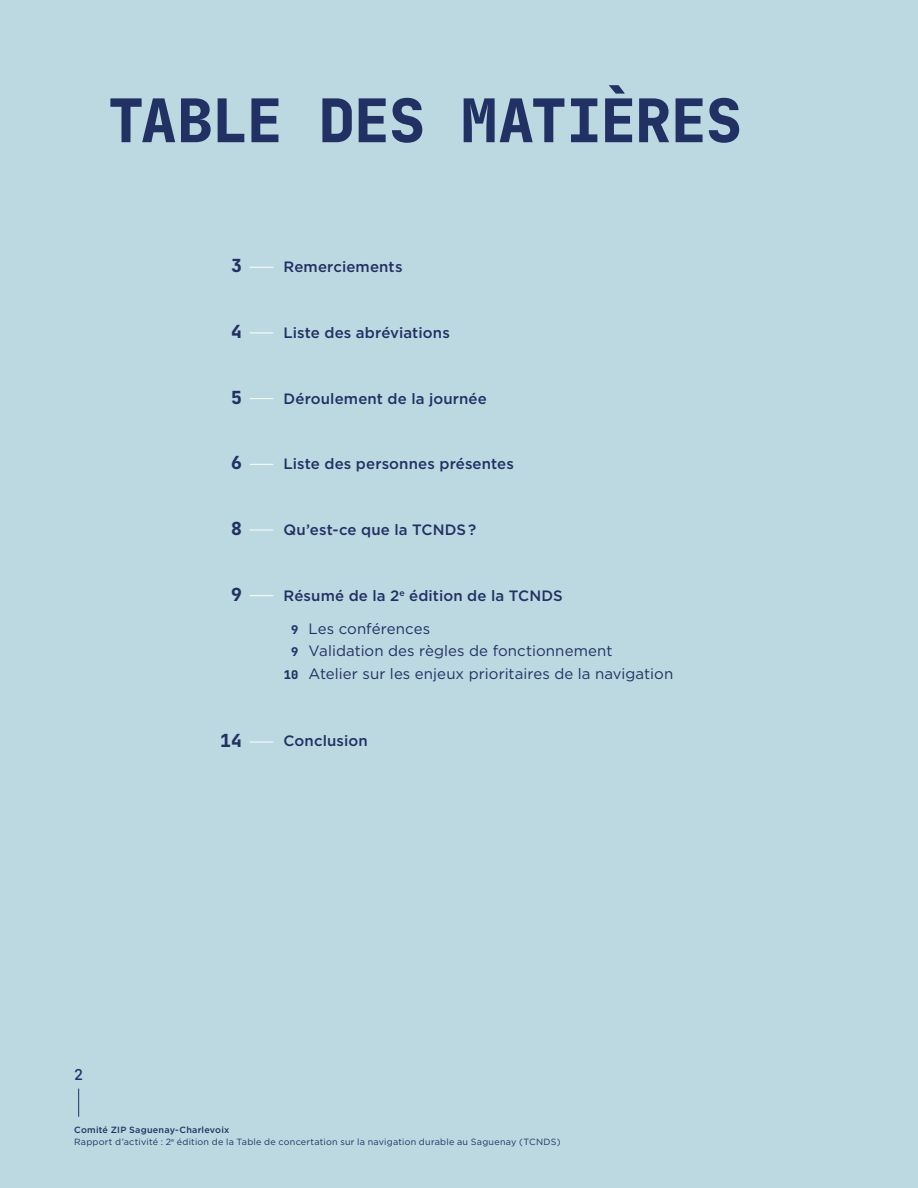
<style>
.page{position:relative;width:918px;height:1188px;background:#bcd8e1}
.page>*{position:absolute;margin:0;border:0;box-sizing:border-box;transform-origin:0 0}
.t1{font:800 60px "Jet Brains Mono";letter-spacing:-.015em;color:#213163}
.t2{font:800 18px "Jet Brains Mono";color:#213163}
.t3{font:500 15px "Gotham";letter-spacing:.01em;color:#213163}
.t4{font:15px "Gotham";letter-spacing:.005em;color:#213163}
.t5{font:500 15px "Jet Brains Mono";color:#213163}
.t6{font:9px/12px "Gotham";letter-spacing:.025em;color:#213163}
.s1{font-family:"Jet Brains Mono";font-weight:800;font-size:12px}
.s2{font-weight:500}
</style>
<div class="page">
<svg style="left:250px;top:267px;width:23px;height:1px"></svg>
<svg style="left:250px;top:333px;width:23px;height:1px"></svg>
<svg style="left:250px;top:398px;width:23px;height:1px"></svg>
<svg style="left:250px;top:464px;width:23px;height:1px"></svg>
<svg style="left:250px;top:530px;width:23px;height:1px"></svg>
<svg style="left:250px;top:595px;width:23px;height:1px"></svg>
<svg style="left:250px;top:742px;width:23px;height:1px"></svg>
<svg style="left:78px;top:1089px;width:1px;height:28px"></svg>
<h1 class="t1" style="left:108px;top:81px;width:636px">TABLE DES MATIÈRES</h1>
<p class="t2" style="left:231px;top:254px;width:12px">3</p>
<p class="t3" style="left:284px;top:257px;width:120px">Remerciements</p>
<p class="t2" style="left:231px;top:319px;width:12px">4</p>
<p class="t3" style="left:284px;top:323px;width:168px">Liste des abréviations</p>
<p class="t2" style="left:231px;top:385px;width:12px">5</p>
<p class="t3" style="left:284px;top:388px;width:205px">Déroulement de la journée</p>
<p class="t2" style="left:231px;top:451px;width:12px">6</p>
<p class="t3" style="left:284px;top:454px;width:232px">Liste des personnes présentes</p>
<p class="t2" style="left:231px;top:517px;width:12px">8</p>
<p class="t3" style="left:284px;top:520px;width:194px">Qu’est-ce que la TCNDS ?</p>
<p class="t2" style="left:231px;top:582px;width:12px">9</p>
<p class="t3" style="left:284px;top:586px;width:281px">Résumé de la 2<sup>e</sup> édition de la TCNDS</p>
<p class="t4" style="left:291px;top:619px;width:140px"><span class="s1">9</span> Les conférences</p>
<p class="t4" style="left:291px;top:642px;width:323px"><span class="s1">9</span> Validation des règles de fonctionnement</p>
<p class="t4" style="left:284px;top:664px;width:391px"><span class="s1">10</span> Atelier sur les enjeux prioritaires de la navigation</p>
<p class="t5" style="left:74px;top:1065px;width:10px">2</p>
<p class="t2" style="left:220px;top:729px;width:23px">14</p>
<p class="t3" style="left:284px;top:731px;width:86px">Conclusion</p>
<p class="t6" style="left:74px;top:1123px;width:488px"><span class="s2">Comité ZIP Saguenay-Charlevoix<br></span>Rapport d’activité : 2<sup>e</sup> édition de la Table de concertation sur la navigation durable au Saguenay (TCNDS)</p>
</div>
